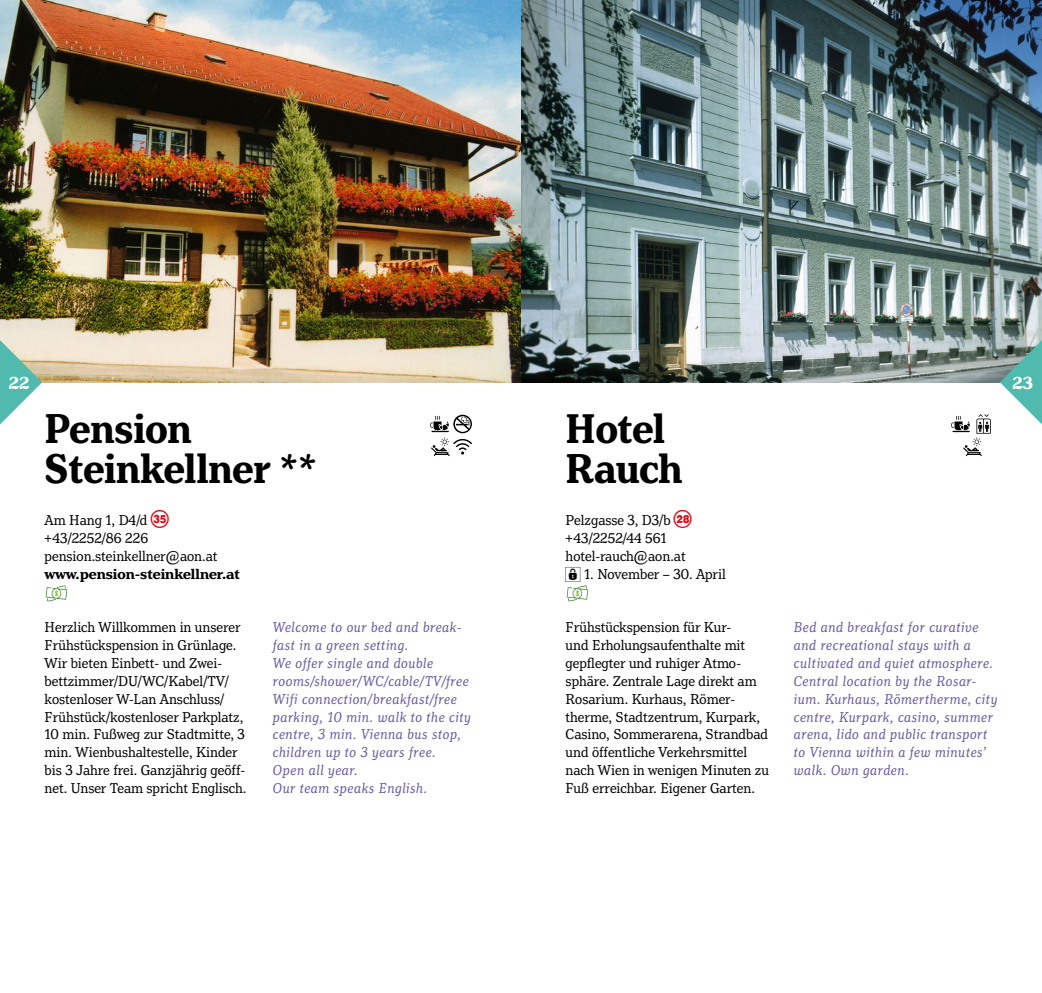
<style>
.page{position:relative;width:1042px;height:993px;background:#fff}
.page>*{position:absolute;margin:0;border:0;box-sizing:border-box;transform-origin:0 0}
.t1{font:700 condensed 43.75px/40.2px "Henriette";color:#000}
.t2{font:700 18.2px "Henriette";color:#fff}
.t3{font:condensed 15.05px/17.8px "Henriette";color:#000}
.t4{font:italic condensed 15.05px/17.8px "Henriette";letter-spacing:.04em;color:#6859a2}
.t5{font:700 15.05px "Henriette";color:#000}
.s1{font-family:"Grasl Ziffern Three";font-stretch:normal;color:#e30613}
</style>
<div class="page">
<img style="left:0;top:0;width:1042px;height:382px">
<svg style="left:951px;top:414px;width:40px;height:42px"></svg>
<svg style="left:430px;top:414px;width:42px;height:42px"></svg>
<svg style="left:46px;top:585px;width:21px;height:16px"></svg>
<svg style="left:0;top:340px;width:42px;height:84px"></svg>
<svg style="left:1000px;top:340px;width:42px;height:84px"></svg>
<svg style="left:566px;top:585px;width:22px;height:16px"></svg>
<p class="t2" style="left:9px;top:371px;width:22px">22</p>
<p class="t2" style="left:1012px;top:371px;width:22px">23</p>
<h1 class="t1" style="left:45px;top:408px;width:274px">Pension<br>Steinkellner **</h1>
<p class="t3" style="left:45px;top:511px;width:174px">Am Hang 1, D4/d <span class="s1">I </span>+43/2252/86 226 pension.steinkellner@aon.at</p>
<p class="t5" style="left:45px;top:564px;width:197px">www.pension-steinkellner.at</p>
<p class="t3" style="left:45px;top:618px;width:203px">Herzlich Willkommen in unserer<br>Frühstückspension in Grünlage.<br>Wir bieten Einbett- und Zwei&shy;bettzimmer/DU/WC/Kabel/TV/ kostenloser W-Lan Anschluss/<br>Frühstück/kostenloser Parkplatz,<br>10 min. Fußweg zur Stadtmitte, 3 min. Wienbushaltestelle, Kinder bis 3 Jahre frei. Ganzjährig geöff&shy;net. Unser Team spricht Englisch.</p>
<p class="t4" style="left:273px;top:619px;width:199px">Welcome to our bed and break&shy;fast in a green setting.<br>We offer single and double rooms/shower/WC/cable/TV/free<br>Wifi connection/breakfast/free parking, 10 min. walk to the city centre, 3 min. Vienna bus stop, children up to 3 years free.<br>Open all year.<br>Our team speaks English.</p>
<h1 class="t1" style="left:566px;top:408px;width:118px">Hotel<br>Rauch</h1>
<p class="t3" style="left:566px;top:511px;width:127px">Pelzgasse 3, D3/b <span class="s1">B </span>+43/2252/44 561 hotel-rauch@aon.at</p>
<p class="t3" style="left:584px;top:564px;width:143px">1. November – 30. April</p>
<p class="t3" style="left:566px;top:618px;width:205px">Frühstückspension für Kur-<br>und Erholungsaufenthalte mit gepflegter und ruhiger Atmo&shy;sphäre. Zentrale Lage direkt am<br>Rosarium. Kurhaus, Römer&shy;therme, Stadtzentrum, Kurpark,<br>Casino, Sommerarena, Strandbad und öffentliche Verkehrsmittel nach Wien in wenigen Minuten zu<br>Fuß erreichbar. Eigener Garten.</p>
<p class="t4" style="left:794px;top:619px;width:205px">Bed and breakfast for curative and recreational stays with a cultivated and quiet atmosphere.<br>Central location by the Rosar&shy;ium. Kurhaus, Römertherme, city centre, Kurpark, casino, summer arena, lido and public transport to Vienna within a few minutes’ walk. Own garden.</p>
</div>
